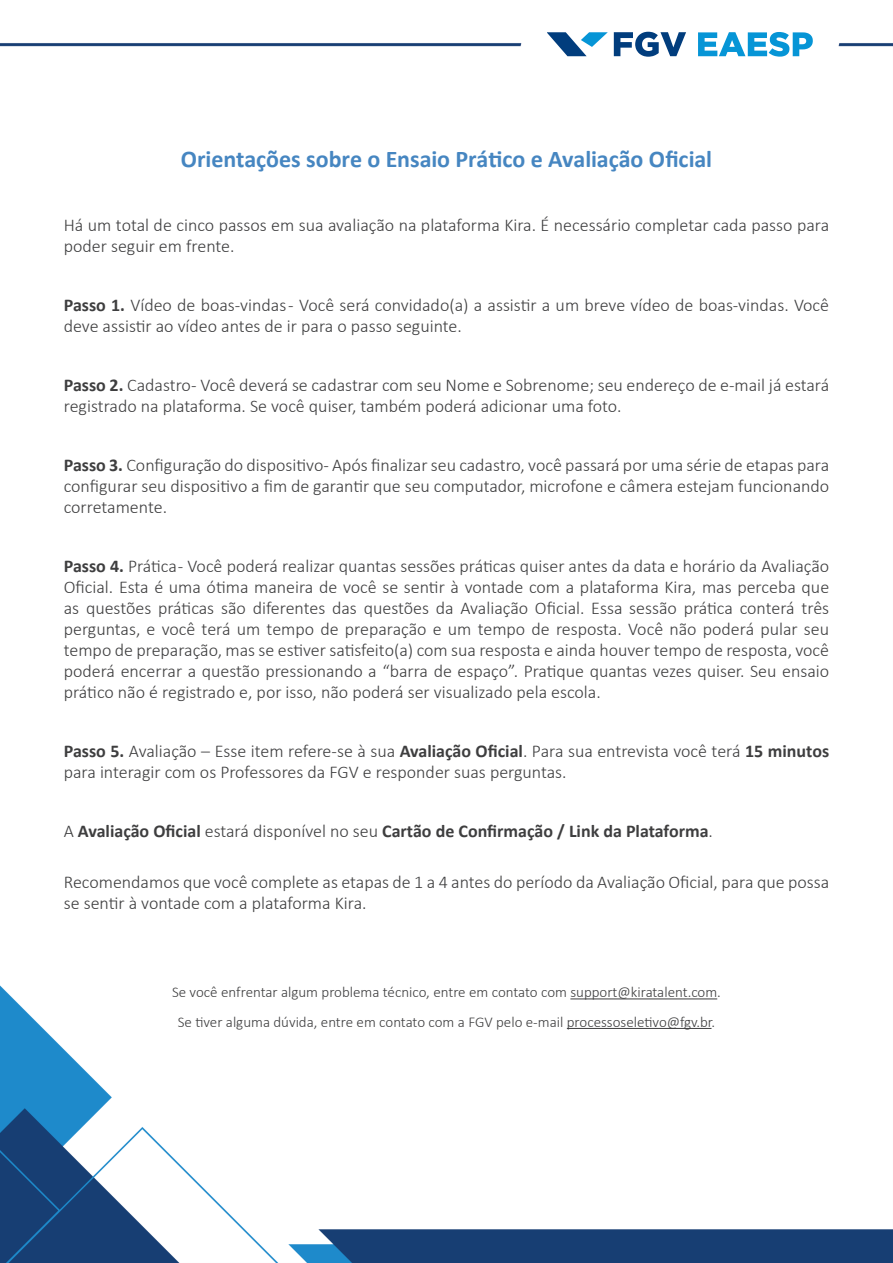
<style>
.page{position:relative;width:893px;height:1263px;background:#fff}
.page>*{position:absolute;margin:0;border:0;box-sizing:border-box;transform-origin:0 0}
.t1{font:700 24px "Calibri";letter-spacing:-.005em;color:#4686c1}
.t2{font:300 18px/21px "Calibri";color:#3e3e3f}
.t3{font:700 18px "Calibri";color:#3e3e3f}
.t4{font:300 15px/29.5px "Calibri";color:#3e3e3f;text-align:center}
.s1{font-weight:700}
.s2{font-weight:300}
</style>
<div class="page">
<img style="left:0;top:43px;width:893px;height:1220px">
<div style="left:529px;top:13px;width:300px;height:79px;background:#fff"></div>
<svg style="left:614px;top:32px;width:72px;height:25px"></svg>
<svg style="left:547px;top:32px;width:61px;height:24px"></svg>
<svg style="left:698px;top:32px;width:115px;height:25px"></svg>
<hr style="left:570px;top:998px;width:147px;height:1px;background:#3e3e3f">
<hr style="left:567px;top:1028px;width:144px;height:1px;background:#3e3e3f">
<h1 class="t1" style="left:181px;top:142px;width:533px">Orientações sobre o Ensaio Prático e Avaliação Oficial</h1>
<p class="t2" style="left:64px;top:214px;width:767px">Há um total de cinco passos em sua avaliação na plataforma Kira. É necessário completar cada passo para poder seguir em frente.</p>
<p class="t2" style="left:64px;top:294px;width:767px"><span class="s1">Passo 1.</span> Vídeo de boas-vindas - Você será convidado(a) a assistir a um breve vídeo de boas-vindas. Você deve assistir ao vídeo antes de ir para o passo seguinte.</p>
<p class="t2" style="left:64px;top:374px;width:767px"><span class="s1">Passo 2.</span> Cadastro - Você deverá se cadastrar com seu Nome e Sobrenome; seu endereço de e-mail já estará registrado na plataforma. Se você quiser, também poderá adicionar uma foto.</p>
<p class="t2" style="left:64px;top:454px;width:767px;text-align:justify"><span class="s1">Passo 3.</span> Configuração do dispositivo - Após finalizar seu cadastro, você passará por uma série de etapas para configurar seu dispositivo a fim de garantir que seu computador, microfone e câmera estejam funcionando corretamente.</p>
<p class="t2" style="left:64px;top:555px;width:767px;text-align:justify"><span class="s1">Passo 4.</span> Prática - Você poderá realizar quantas sessões práticas quiser antes da data e horário da Avaliação Oficial. Esta é uma ótima maneira de você se sentir à vontade com a plataforma Kira, mas perceba que as questões práticas são diferentes das questões da Avaliação Oficial. Essa sessão prática conterá três perguntas, e você terá um tempo de preparação e um tempo de resposta. Você não poderá pular seu tempo de preparação, mas se estiver satisfeito(a) com sua resposta e ainda houver tempo de resposta, você poderá encerrar a questão pressionando a “barra de espaço”. Pratique quantas vezes quiser. Seu ensaio prático não é registrado e, por isso, não poderá ser visualizado pela escola.</p>
<p class="t2" style="left:64px;top:740px;width:767px"><span class="s1">Passo 5.</span> Avaliação – Esse item refere-se à sua <span class="s1">Avaliação Oficial</span>. Para sua entrevista você terá <span class="s1">15 minutos </span>para interagir com os Professores da FGV e responder suas perguntas.</p>
<p class="t3" style="left:64px;top:818px;width:651px"><span class="s2">A</span> Avaliação Oficial <span class="s2">estará disponível no seu</span> Cartão de Confirmação / Link da Plataforma<span class="s2">.</span></p>
<p class="t2" style="left:64px;top:871px;width:767px">Recomendamos que você complete as etapas de 1 a 4 antes do período da Avaliação Oficial, para que possa se sentir à vontade com a plataforma Kira.</p>
<p class="t4" style="left:172px;top:977px;width:550px">Se você enfrentar algum problema técnico, entre em contato com support@kiratalent.com.<br>Se tiver alguma dúvida, entre em contato com a FGV pelo e-mail processoseletivo@fgv.br.</p>
</div>
